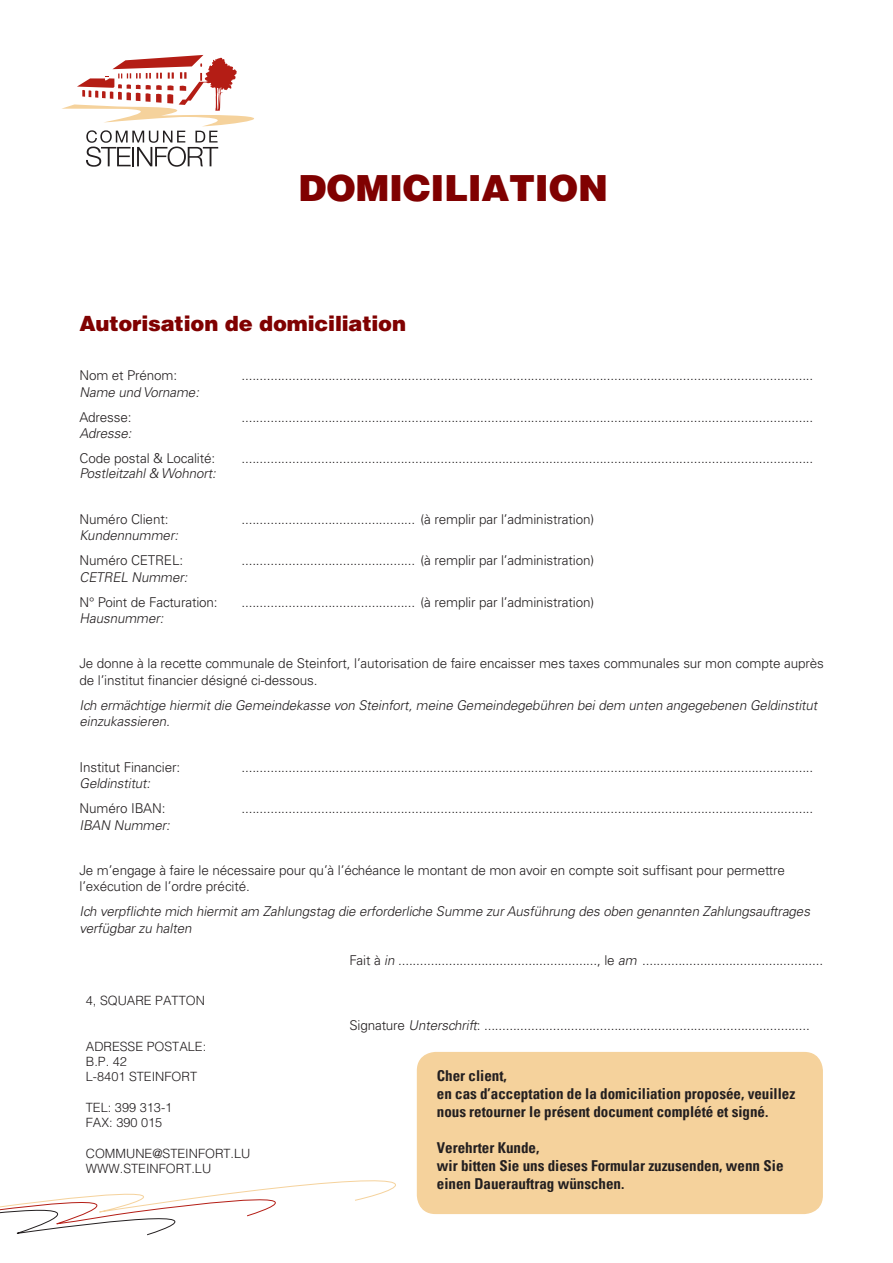
<style>
.page{position:relative;width:893px;height:1263px;background:#fff}
.page>*{position:absolute;margin:0;border:0;box-sizing:border-box;transform-origin:0 0}
.t1{font:900 36px "Helvetica";letter-spacing:-.01em;color:#800101}
.t2{font:900 21px "Helvetica";letter-spacing:-.01em;color:#800101}
.t3{font:700 condensed 15px/18px "Univers";color:#231f20}
.t4{font:300 13.5px/16.5px "Univers";letter-spacing:-.01em;color:#231f20}
.t5{font:italic 300 13.5px/16.5px "Univers";color:#231f20}
.t6{font:300 12.75px/15.3px "Helvetica";color:#231f20}
.s1{font-style:italic}
</style>
<div class="page">
<svg style="left:62px;top:55px;width:192px;height:112px"></svg>
<svg style="left:0;top:1180px;width:396px;height:55px"></svg>
<div style="left:418px;top:1053px;width:404px;height:160px;background:#f5d29c;border-radius:18px"></div>
<div style="left:417px;top:1052px;width:406px;height:162px;border:2px solid #f5d29c;border-radius:18px"></div>
<h1 class="t1" style="left:298px;top:164px;width:311px">DOMICILIATION</h1>
<h2 class="t2" style="left:79px;top:310px;width:328px">Autorisation de domiciliation</h2>
<p class="t4" style="left:79px;top:367px;width:99px">Nom et Prénom:</p>
<p class="t4" style="left:241px;top:367px;width:573px">..............................................................................................................................................................</p>
<p class="t5" style="left:79px;top:384px;width:124px">Name und Vorname:</p>
<p class="t4" style="left:79px;top:409px;width:54px">Adresse:</p>
<p class="t4" style="left:241px;top:409px;width:573px">..............................................................................................................................................................</p>
<p class="t5" style="left:79px;top:425px;width:56px">Adresse:</p>
<p class="t4" style="left:79px;top:450px;width:137px">Code postal &amp; Localité:</p>
<p class="t4" style="left:241px;top:450px;width:573px">..............................................................................................................................................................</p>
<p class="t5" style="left:79px;top:465px;width:141px">Postleitzahl&amp; Wohnort:</p>
<p class="t4" style="left:79px;top:511px;width:91px">Numéro Client:</p>
<p class="t4" style="left:241px;top:511px;width:354px">................................................ (à remplir par l’administration)</p>
<p class="t5" style="left:79px;top:527px;width:103px">Kundennummer:</p>
<p class="t4" style="left:79px;top:552px;width:105px">Numéro CETREL:</p>
<p class="t4" style="left:241px;top:552px;width:354px">................................................ (à remplir par l’administration)</p>
<p class="t5" style="left:79px;top:569px;width:113px">CETREL Nummer:</p>
<p class="t4" style="left:79px;top:594px;width:140px">N° Point de Facturation:</p>
<p class="t4" style="left:241px;top:594px;width:354px">................................................ (à remplir par l’administration)</p>
<p class="t5" style="left:79px;top:610px;width:89px">Hausnummer:</p>
<p class="t4" style="left:79px;top:655px;width:746px">Je donne à la recette communale de Steinfort, l’autorisation de faire encaisser mes taxes communales sur mon compte auprès de l’institut financier désigné ci-dessous.</p>
<p class="t5" style="left:79px;top:697px;width:742px">Ich ermächtige hiermitdie Gemeindekasse von Steinfort,meine Gemeindegebühren beidem unten angegebenen Geldinstitut einzukassieren.</p>
<p class="t4" style="left:79px;top:759px;width:102px">Institut Financier:</p>
<p class="t4" style="left:241px;top:759px;width:573px">..............................................................................................................................................................</p>
<p class="t5" style="left:79px;top:775px;width:75px">Geldinstitut:</p>
<p class="t4" style="left:79px;top:800px;width:87px">Numéro IBAN:</p>
<p class="t4" style="left:241px;top:800px;width:573px">..............................................................................................................................................................</p>
<p class="t5" style="left:79px;top:817px;width:95px">IBAN Nummer:</p>
<p class="t4" style="left:79px;top:862px;width:707px">Je m’engage à faire le nécessaire pour qu’à l’échéance le montant de mon avoir en compte soit suffisant pour permettre l’exécution de l’ordre précité.</p>
<p class="t5" style="left:79px;top:903px;width:735px">Ich verpflichte mich hiermitam Zahlungstag die erforderliche Summe zurAusführung des oben genannten Zahlungsauftrages verfügbarzu halten</p>
<p class="t4" style="left:349px;top:952px;width:475px">Fait à <span class="s1">in</span> ......................................................., le <span class="s1">am</span> ..................................................</p>
<p class="t6" style="left:86px;top:992px;width:121px">4, SQUARE PATTON</p>
<p class="t6" style="left:86px;top:1038px;width:122px">ADRESSE POSTALE:<br>B.P. 42<br>L-8401 STE IN FORT</p>
<p class="t6" style="left:86px;top:1099px;width:88px">TEL: 399 313-1<br>FAX: 390 015</p>
<p class="t6" style="left:86px;top:1145px;width:166px">COMMUNE@STEI NFORT.LU<br>WWW.STEI NFORT.LU</p>
<p class="t4" style="left:349px;top:1017px;width:462px">Signature <span class="s1">Unterschrift</span>: ..........................................................................................</p>
<p class="t3" style="left:437px;top:1067px;width:360px">Cher client,<br>en cas d’acceptation de la domiciliation proposée, veuillez nous retourner le présent document complété et signé.</p>
<p class="t3" style="left:437px;top:1139px;width:348px">Verehrter Kunde,<br>wir bitten Sie uns dieses Formular zuzusenden, wenn Sie einen Dauerauftrag wünschen.</p>
</div>
